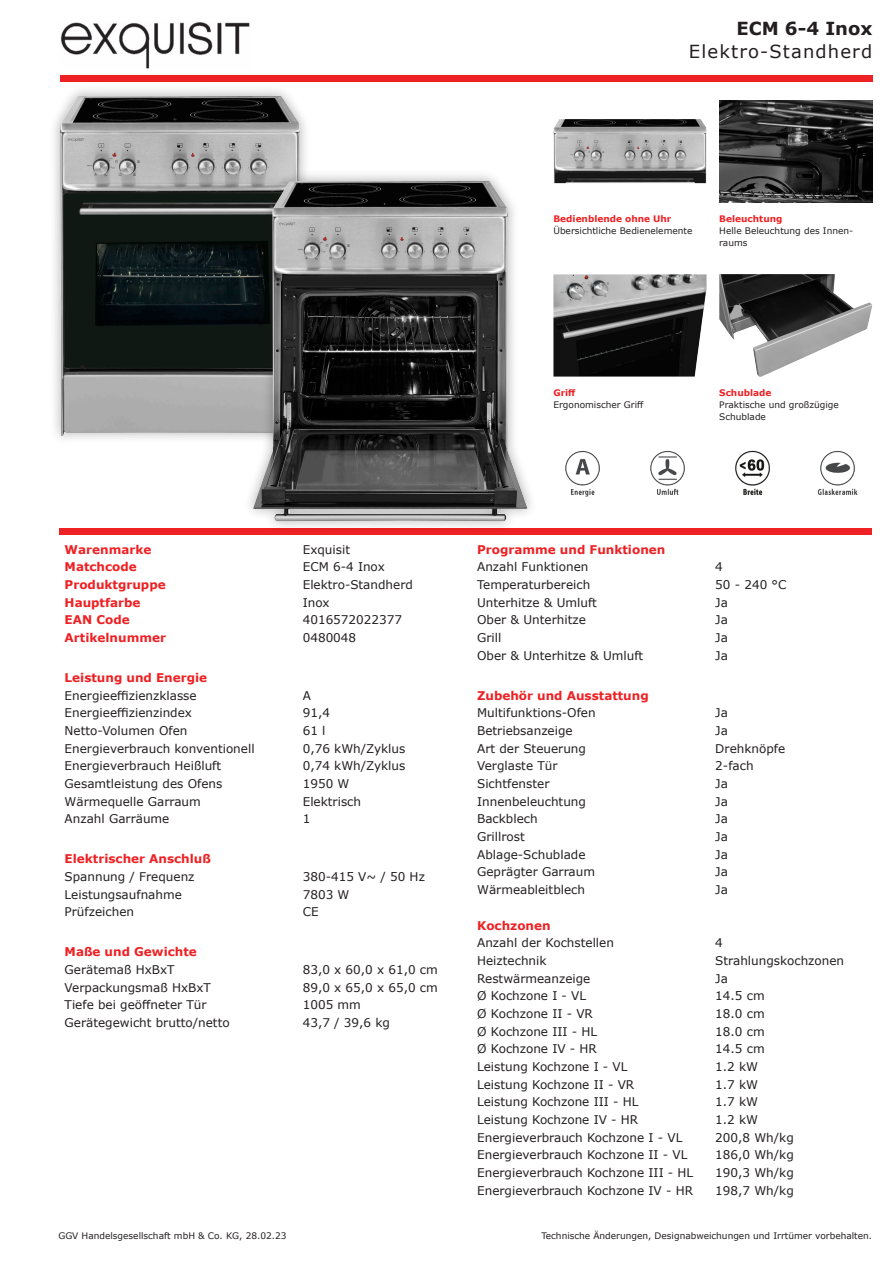
<style>
.page{position:relative;width:893px;height:1263px;background:#fff}
.page>*{position:absolute;margin:0;border:0;box-sizing:border-box;transform-origin:0 0}
.t1{font:18px "Verdana";letter-spacing:.065em;color:#231f20}
.t2{font:700 18px "Verdana";color:#231f20}
.t3{font:12px "Verdana";color:#231f20}
.t4{font:700 12px "Verdana";color:#ee2124}
.t5{font:9px/12px "Verdana";color:#231f20}
.t6{font:700 9px "Verdana";color:#ee2124}
</style>
<div class="page">
<div style="left:48px;top:84px;width:264px;height:363px;background:#231f20;opacity:.35"></div>
<img style="left:60px;top:95px;width:241px;height:341px">
<img style="left:719px;top:274px;width:153px;height:103px">
<img style="left:553px;top:274px;width:153px;height:103px">
<img style="left:719px;top:100px;width:153px;height:102px">
<img style="left:553px;top:119px;width:153px;height:64px">
<img style="left:817px;top:451px;width:41px;height:44px">
<img style="left:735px;top:450px;width:35px;height:45px">
<img style="left:650px;top:451px;width:35px;height:44px">
<img style="left:565px;top:451px;width:35px;height:46px">
<img style="left:60px;top:22px;width:190px;height:47px">
<div style="left:60px;top:75px;width:812px;height:6px;background:#ee2124"></div>
<div style="left:60px;top:528px;width:812px;height:6px;background:#ee2124"></div>
<div style="left:243px;top:169px;width:295px;height:364px;background:#231f20;opacity:.35"></div>
<img style="left:253px;top:181px;width:274px;height:340px">
<h1 class="t2" style="left:736px;top:16px;width:137px">ECM 6-4 Inox</h1>
<h1 class="t1" style="left:689px;top:39px;width:185px">Elektro-Standherd</h1>
<p class="t6" style="left:553px;top:212px;width:119px">Bedienblende ohne Uhr</p>
<p class="t5" style="left:553px;top:224px;width:140px">Übersichtliche Bedienelemente</p>
<p class="t6" style="left:719px;top:212px;width:65px">Beleuchtung</p>
<p class="t5" style="left:719px;top:224px;width:135px">Helle Beleuchtung des Innen&shy;raums</p>
<p class="t6" style="left:553px;top:386px;width:24px">Griff</p>
<p class="t5" style="left:553px;top:399px;width:92px">Ergonomischer Griff</p>
<p class="t6" style="left:719px;top:386px;width:54px">Schublade</p>
<p class="t5" style="left:719px;top:399px;width:121px">Praktische und großzügige<br>Schublade</p>
<p class="t4" style="left:65px;top:541px;width:88px">Warenmarke</p>
<p class="t3" style="left:303px;top:541px;width:49px">Exquisit</p>
<p class="t4" style="left:65px;top:558px;width:74px">Matchcode</p>
<p class="t3" style="left:303px;top:559px;width:84px">ECM 6-4 Inox</p>
<p class="t4" style="left:65px;top:576px;width:103px">Produktgruppe</p>
<p class="t3" style="left:303px;top:576px;width:112px">Elektro-Standherd</p>
<p class="t4" style="left:65px;top:594px;width:77px">Hauptfarbe</p>
<p class="t3" style="left:303px;top:594px;width:28px">Inox</p>
<p class="t4" style="left:65px;top:611px;width:67px">EAN Code</p>
<p class="t3" style="left:303px;top:612px;width:101px">4016572022377</p>
<p class="t4" style="left:65px;top:629px;width:103px">Artikelnummer</p>
<p class="t3" style="left:303px;top:629px;width:55px">0480048</p>
<p class="t4" style="left:65px;top:669px;width:144px">Leistung und Energie</p>
<p class="t3" style="left:65px;top:687px;width:134px">Energieeffizienzklasse</p>
<p class="t3" style="left:303px;top:687px;width:10px">A</p>
<p class="t3" style="left:65px;top:705px;width:129px">Energieeffizienzindex</p>
<p class="t3" style="left:303px;top:705px;width:29px">91,4</p>
<p class="t3" style="left:65px;top:722px;width:124px">Netto-Volumen Ofen</p>
<p class="t3" style="left:303px;top:722px;width:24px">61 l</p>
<p class="t3" style="left:65px;top:740px;width:191px">Energieverbrauch konventionell</p>
<p class="t3" style="left:303px;top:740px;width:104px">0,76 kWh/Zyklus</p>
<p class="t3" style="left:65px;top:758px;width:158px">Energieverbrauch Heißluft</p>
<p class="t3" style="left:303px;top:758px;width:104px">0,74 kWh/Zyklus</p>
<p class="t3" style="left:65px;top:775px;width:159px">Gesamtleistung des Ofens</p>
<p class="t3" style="left:303px;top:775px;width:48px">1950 W</p>
<p class="t3" style="left:65px;top:793px;width:138px">Wärmequelle Garraum</p>
<p class="t3" style="left:303px;top:793px;width:60px">Elektrisch</p>
<p class="t3" style="left:65px;top:811px;width:106px">Anzahl Garräume</p>
<p class="t3" style="left:303px;top:811px;width:9px">1</p>
<p class="t4" style="left:65px;top:850px;width:148px">Elektrischer Anschluß</p>
<p class="t3" style="left:65px;top:868px;width:131px">Spannung / Frequenz</p>
<p class="t3" style="left:303px;top:868px;width:124px">380-415 V~ / 50 Hz</p>
<p class="t3" style="left:65px;top:886px;width:119px">Leistungsaufnahme</p>
<p class="t3" style="left:303px;top:886px;width:48px">7803 W</p>
<p class="t3" style="left:65px;top:904px;width:71px">Prüfzeichen</p>
<p class="t3" style="left:303px;top:904px;width:17px">CE</p>
<p class="t4" style="left:65px;top:943px;width:134px">Maße und Gewichte</p>
<p class="t3" style="left:65px;top:961px;width:112px">Gerätemaß HxBxT</p>
<p class="t3" style="left:303px;top:961px;width:137px">83,0 x 60,0 x 61,0 cm</p>
<p class="t3" style="left:65px;top:979px;width:148px">Verpackungsmaß HxBxT</p>
<p class="t3" style="left:303px;top:979px;width:137px">89,0 x 65,0 x 65,0 cm</p>
<p class="t3" style="left:65px;top:997px;width:144px">Tiefe bei geöffneter Tür</p>
<p class="t3" style="left:303px;top:997px;width:60px">1005 mm</p>
<p class="t3" style="left:65px;top:1014px;width:167px">Gerätegewicht brutto/netto</p>
<p class="t3" style="left:303px;top:1014px;width:89px">43,7 / 39,6 kg</p>
<p class="t4" style="left:477px;top:541px;width:190px">Programme und Funktionen</p>
<p class="t3" style="left:477px;top:559px;width:113px">Anzahl Funktionen</p>
<p class="t3" style="left:715px;top:559px;width:9px">4</p>
<p class="t3" style="left:477px;top:576px;width:115px">Temperaturbereich</p>
<p class="t3" style="left:715px;top:576px;width:73px">50 - 240 °C</p>
<p class="t3" style="left:477px;top:594px;width:121px">Unterhitze &amp; Umluft</p>
<p class="t3" style="left:715px;top:594px;width:14px">Ja</p>
<p class="t3" style="left:477px;top:612px;width:110px">Ober &amp; Unterhitze</p>
<p class="t3" style="left:715px;top:612px;width:14px">Ja</p>
<p class="t3" style="left:477px;top:629px;width:26px">Grill</p>
<p class="t3" style="left:715px;top:629px;width:14px">Ja</p>
<p class="t3" style="left:477px;top:647px;width:168px">Ober &amp; Unterhitze &amp; Umluft</p>
<p class="t3" style="left:715px;top:647px;width:14px">Ja</p>
<p class="t4" style="left:477px;top:687px;width:173px">Zubehör und Ausstattung</p>
<p class="t3" style="left:477px;top:705px;width:120px">Multifunktions-Ofen</p>
<p class="t3" style="left:715px;top:705px;width:14px">Ja</p>
<p class="t3" style="left:477px;top:722px;width:97px">Betriebsanzeige</p>
<p class="t3" style="left:715px;top:722px;width:14px">Ja</p>
<p class="t3" style="left:477px;top:740px;width:110px">Art der Steuerung</p>
<p class="t3" style="left:715px;top:740px;width:71px">Drehknöpfe</p>
<p class="t3" style="left:477px;top:758px;width:82px">Verglaste Tür</p>
<p class="t3" style="left:715px;top:758px;width:40px">2-fach</p>
<p class="t3" style="left:477px;top:775px;width:74px">Sichtfenster</p>
<p class="t3" style="left:715px;top:775px;width:14px">Ja</p>
<p class="t3" style="left:477px;top:793px;width:110px">Innenbeleuchtung</p>
<p class="t3" style="left:715px;top:793px;width:14px">Ja</p>
<p class="t3" style="left:477px;top:811px;width:62px">Backblech</p>
<p class="t3" style="left:715px;top:811px;width:14px">Ja</p>
<p class="t3" style="left:477px;top:828px;width:49px">Grillrost</p>
<p class="t3" style="left:715px;top:828px;width:14px">Ja</p>
<p class="t3" style="left:477px;top:846px;width:110px">Ablage-Schublade</p>
<p class="t3" style="left:715px;top:846px;width:14px">Ja</p>
<p class="t3" style="left:477px;top:864px;width:119px">Geprägter Garraum</p>
<p class="t3" style="left:715px;top:864px;width:14px">Ja</p>
<p class="t3" style="left:477px;top:881px;width:109px">Wärmeableitblech</p>
<p class="t3" style="left:715px;top:881px;width:14px">Ja</p>
<p class="t4" style="left:477px;top:917px;width:75px">Kochzonen</p>
<p class="t3" style="left:477px;top:934px;width:138px">Anzahl der Kochstellen</p>
<p class="t3" style="left:715px;top:934px;width:9px">4</p>
<p class="t3" style="left:477px;top:952px;width:71px">Heiztechnik</p>
<p class="t3" style="left:715px;top:952px;width:130px">Strahlungskochzonen</p>
<p class="t3" style="left:477px;top:970px;width:115px">Restwärmeanzeige</p>
<p class="t3" style="left:715px;top:970px;width:14px">Ja</p>
<p class="t3" style="left:477px;top:987px;width:111px">Ø Kochzone I - VL</p>
<p class="t3" style="left:715px;top:987px;width:51px">14.5 cm</p>
<p class="t3" style="left:477px;top:1005px;width:117px">Ø Kochzone II - VR</p>
<p class="t3" style="left:715px;top:1005px;width:51px">18.0 cm</p>
<p class="t3" style="left:477px;top:1023px;width:121px">Ø Kochzone III - HL</p>
<p class="t3" style="left:715px;top:1023px;width:51px">18.0 cm</p>
<p class="t3" style="left:477px;top:1041px;width:121px">Ø Kochzone IV - HR</p>
<p class="t3" style="left:715px;top:1041px;width:51px">14.5 cm</p>
<p class="t3" style="left:477px;top:1058px;width:152px">Leistung Kochzone I - VL</p>
<p class="t3" style="left:715px;top:1058px;width:44px">1.2 kW</p>
<p class="t3" style="left:477px;top:1076px;width:159px">Leistung Kochzone II - VR</p>
<p class="t3" style="left:715px;top:1076px;width:44px">1.7 kW</p>
<p class="t3" style="left:477px;top:1094px;width:163px">Leistung Kochzone III - HL</p>
<p class="t3" style="left:715px;top:1094px;width:44px">1.7 kW</p>
<p class="t3" style="left:477px;top:1111px;width:163px">Leistung Kochzone IV - HR</p>
<p class="t3" style="left:715px;top:1111px;width:44px">1.2 kW</p>
<p class="t3" style="left:477px;top:1129px;width:207px">Energieverbrauch Kochzone I - VL</p>
<p class="t3" style="left:715px;top:1129px;width:80px">200,8 Wh/kg</p>
<p class="t3" style="left:477px;top:1147px;width:212px">Energieverbrauch Kochzone II - VL</p>
<p class="t3" style="left:715px;top:1147px;width:80px">186,0 Wh/kg</p>
<p class="t3" style="left:477px;top:1164px;width:218px">Energieverbrauch Kochzone III - HL</p>
<p class="t3" style="left:715px;top:1164px;width:80px">190,3 Wh/kg</p>
<p class="t3" style="left:477px;top:1182px;width:217px">Energieverbrauch Kochzone IV - HR</p>
<p class="t3" style="left:715px;top:1182px;width:80px">198,7 Wh/kg</p>
<p class="t5" style="left:58px;top:1230px;width:230px">GGV Handelsgesellschaft mbH &amp; Co. KG, 28.02.23</p>
<p class="t5" style="left:541px;top:1230px;width:332px">Technische Änderungen, Designabweichungen und Irrtümer vorbehalten.</p>
</div>
